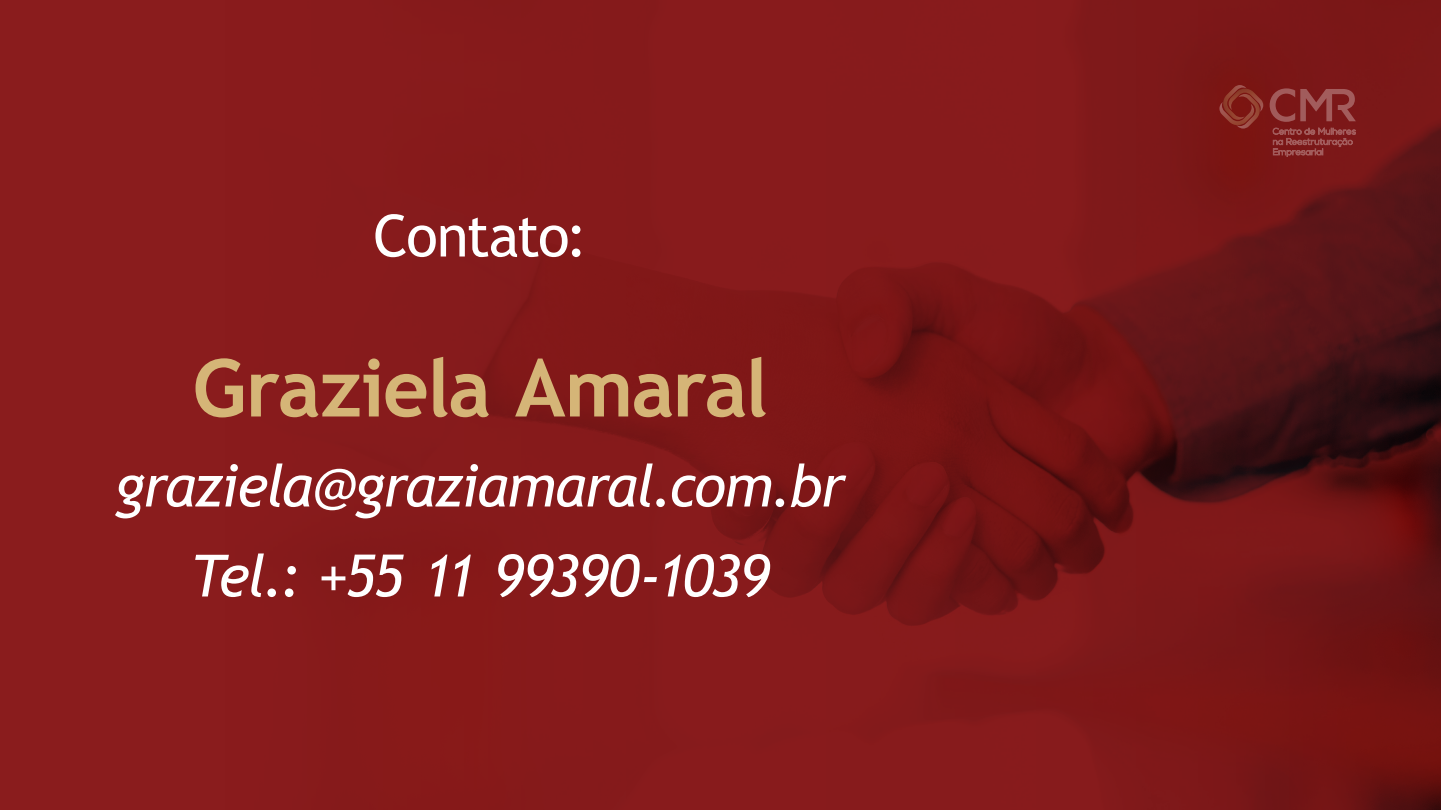
<style>
.page{position:relative;width:1441px;height:810px;background:#fff}
.page>*{position:absolute;margin:0;border:0;box-sizing:border-box;transform-origin:0 0}
.t1{font:700 79.95px "Trebuchet MS";letter-spacing:-.025em;color:#d5b577}
.t2{font:italic 58.35px "Trebuchet MS";letter-spacing:-.035em;color:#fff}
.t3{font:58.35px "Trebuchet MS";letter-spacing:-.03em;color:#fff}
</style>
<div class="page">
<div style="left:0;top:0;width:1440px;height:810px;background:#8a1c1d"></div>
<img style="left:465px;top:0;width:975px;height:810px">
<svg style="left:1272px;top:128px;width:83px;height:29px"></svg>
<svg style="left:1219px;top:85px;width:43px;height:44px"></svg>
<svg style="left:1269px;top:88px;width:86px;height:34px"></svg>
<p class="t3" style="left:373px;top:199px;width:216px">Contato:</p>
<p class="t1" style="left:192px;top:338px;width:577px">Graziela Amaral</p>
<p class="t2" style="left:115px;top:450px;width:731px">graziela@graziamaral.com.br</p>
<p class="t2" style="left:191px;top:540px;width:580px">Tel.: +55 11 99390-1039</p>
</div>
